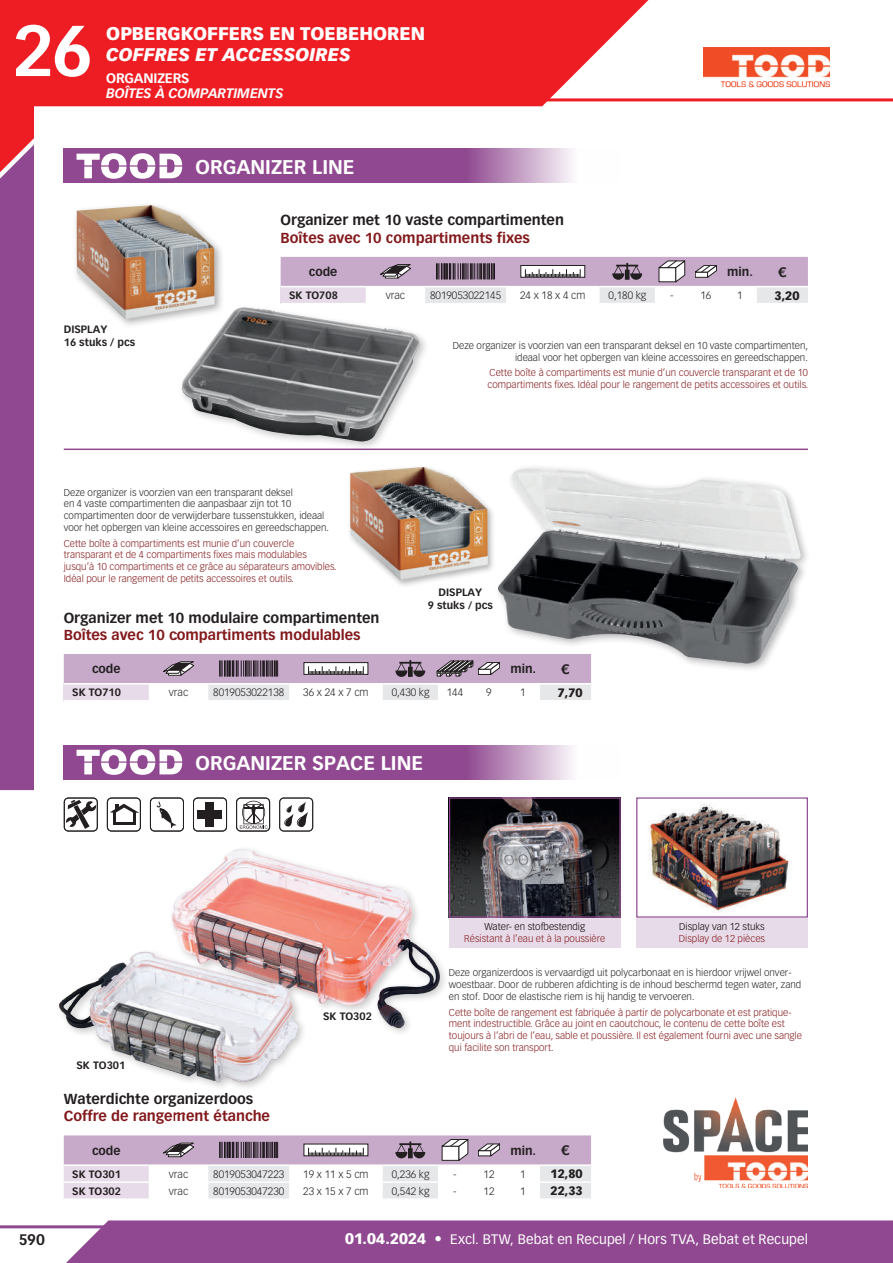
<style>
.page{position:relative;width:893px;height:1263px;background:#fff}
.page>*{position:absolute;margin:0;border:0;box-sizing:border-box;transform-origin:0 0}
.t1{font:700 70.5px "Vectora LT Std";color:#fff}
.t2{font:700 19.5px "Vectora LT Std";color:#fff}
.t3{font:900 18px "Vectora LT Std";color:#fff}
.t4{font:italic 900 18px "Vectora LT Std";color:#fff}
.t5{font:700 15px "Vectora LT Std";color:#231f20}
.t6{font:700 14.25px "Vectora LT Std";color:#231f20}
.t7{font:700 14.25px "Vectora LT Std";color:#83191c}
.t8{font:13.5px "Vectora LT Std";letter-spacing:.005em;color:#fff}
.t9{font:italic 700 13.5px "Vectora LT Std";letter-spacing:-.015em;color:#fff}
.t10{font:700 13.5px "Vectora LT Std";letter-spacing:-.015em;color:#fff}
.t11{font:700 13.5px "Vectora LT Std";color:#231f20}
.t12{font:700 12px "Vectora LT Std";color:#231f20}
.t13{font:900 12px "Vectora LT Std";color:#231f20}
.t14{font:300 10.5px "Vectora LT Std";color:#231f20}
.t15{font:700 10.5px/12.6px "Vectora LT Std";color:#231f20;text-align:center}
.t16{font:300 9.75px/11.7px "Vectora LT Std";color:#83191c}
.t17{font:300 9.75px/11.7px "Vectora LT Std";color:#231f20}
.t18{font:300 9.75px "Vectora LT Std";color:#080302}
.t19{font:7.35px "Arial";letter-spacing:.025em;color:#231f20}
.s1{font-weight:900;font-size:15px}
.s2{font-size:15px}
</style>
<div class="page">
<svg style="left:0;top:0;width:670px;height:106px;background:#ef353b"></svg>
<svg style="left:45px;top:1220px;width:848px;height:43px;background:#965496"></svg>
<svg style="left:0;top:32px;width:34px;height:758px;background:#9f437f"></svg>
<hr style="left:0;top:98px;width:893px;height:3px;background:#ee1d23">
<hr style="left:0;top:1225px;width:893px;height:3px;background:#904990">
<img style="left:703px;top:48px;width:126px;height:40px">
<svg style="left:64px;top:797px;width:34px;height:34px"></svg>
<svg style="left:107px;top:797px;width:34px;height:34px"></svg>
<hr style="left:113px;top:822px;width:21px;height:3px;background:#231f20">
<svg style="left:150px;top:797px;width:34px;height:34px"></svg>
<svg style="left:193px;top:797px;width:34px;height:34px"></svg>
<div style="left:205px;top:803px;width:9px;height:24px;background:#231f20"></div>
<div style="left:198px;top:810px;width:24px;height:9px;background:#231f20"></div>
<svg style="left:236px;top:797px;width:34px;height:34px"></svg>
<svg style="left:279px;top:797px;width:34px;height:34px"></svg>
<svg style="left:64px;top:149px;width:508px;height:34px;background:#9c5e9c"></svg>
<svg style="left:77px;top:153px;width:105px;height:26px"></svg>
<svg style="left:64px;top:745px;width:508px;height:34px;background:#9c5e9c"></svg>
<svg style="left:77px;top:749px;width:105px;height:26px"></svg>
<hr style="left:64px;top:449px;width:744px;height:1px;background:#904990">
<div style="left:449px;top:918px;width:172px;height:29px;background:#e8dbe9"></div>
<img style="left:451px;top:799px;width:168px;height:117px">
<div style="left:449px;top:797px;width:172px;height:121px;border:1px solid #904990"></div>
<div style="left:636px;top:918px;width:172px;height:29px;background:#e8dbe9"></div>
<img style="left:648px;top:803px;width:144px;height:110px">
<div style="left:636px;top:797px;width:172px;height:121px;border:1px solid #904990"></div>
<div style="left:178px;top:303px;width:252px;height:148px;background:#231f20;opacity:.25"></div>
<img style="left:182px;top:307px;width:238px;height:136px">
<div style="left:73px;top:201px;width:151px;height:128px;background:#231f20;opacity:.35"></div>
<img style="left:77px;top:205px;width:137px;height:114px">
<img style="left:349px;top:466px;width:127px;height:120px">
<img style="left:476px;top:448px;width:332px;height:221px">
<img style="left:663px;top:1098px;width:145px;height:90px">
<img style="left:171px;top:849px;width:274px;height:184px">
<img style="left:59px;top:945px;width:246px;height:143px">
<svg style="left:64px;top:1135px;width:527px;height:64px"></svg>
<svg style="left:64px;top:654px;width:527px;height:46px"></svg>
<svg style="left:281px;top:257px;width:527px;height:47px"></svg>
<h1 class="t1" style="left:13px;top:8px;width:82px">26</h1>
<h3 class="t3" style="left:106px;top:22px;width:320px">OPBERGKOFFERS EN TOEBEHOREN</h3>
<h3 class="t4" style="left:106px;top:43px;width:246px">COFFRES ET ACCESSOIRES</h3>
<h3 class="t10" style="left:106px;top:70px;width:85px">ORGANIZERS</h3>
<h3 class="t9" style="left:106px;top:85px;width:179px">BOÎTES À COMPARTIMENTS</h3>
<h2 class="t2" style="left:196px;top:155px;width:160px">ORGANIZER LINE</h2>
<h3 class="t6" style="left:281px;top:212px;width:285px">Organizer met 10 vaste compartimenten</h3>
<h3 class="t7" style="left:281px;top:229px;width:251px">Boîtes avec 10 compartiments fixes</h3>
<p class="t12" style="left:309px;top:264px;width:30px">code</p>
<p class="t12" style="left:727px;top:264px;width:27px">min.</p>
<h3 class="t11" style="left:778px;top:264px;width:9px">€</h3>
<p class="t15" style="left:64px;top:323px;width:73px;text-align:left">DISPLAY<br>16 stuks / pcs</p>
<p class="t15" style="left:289px;top:289px;width:50px">SK TO708</p>
<p class="t14" style="left:386px;top:289px;width:21px">vrac</p>
<p class="t14" style="left:430px;top:289px;width:72px">8019053022145</p>
<p class="t14" style="left:520px;top:289px;width:67px">24 x 18 x 4 cm</p>
<p class="t14" style="left:608px;top:289px;width:39px">0,180 kg</p>
<p class="t14" style="left:670px;top:289px;width:5px">-</p>
<p class="t14" style="left:700px;top:289px;width:12px">16</p>
<p class="t14" style="left:737px;top:289px;width:7px">1</p>
<p class="t13" style="left:775px;top:288px;width:26px">3,20</p>
<p class="t19" style="left:432px;top:290px;width:62px">5 420000 000001</p>
<p class="t17" style="left:453px;top:340px;width:357px;text-align:right">Deze organizer is voorzien van een transparant deksel en 10 vaste compartimenten, ideaal voor het opbergen van kleine accessoires en gereedschappen.</p>
<p class="t16" style="left:488px;top:367px;width:322px">Cette boîte à compartiments est munie d’un couvercle transparant et de 10 compartiments fixes. Idéal pour le rangement de petits accessoires et outils.</p>
<p class="t17" style="left:64px;top:486px;width:267px">Deze organizer is voorzien van een transparant deksel<br>en 4 vaste compartimenten die aanpasbaar zijn tot 10 compartimenten door de verwijderbare tussenstukken, ideaal voor het opbergen van kleine accessoires en gereedschappen.</p>
<p class="t16" style="left:64px;top:537px;width:274px">Cette boîte à compartiments est munie d’un couvercle transparant et de 4 compartiments fixes mais modulables jusqu’à 10 compartiments et ce grâce au séparateurs amovibles.<br>Idéal pour le rangement de petits accessoires et outils.</p>
<h3 class="t6" style="left:64px;top:609px;width:317px">Organizer met 10 modulaire compartimenten</h3>
<h3 class="t7" style="left:64px;top:626px;width:298px">Boîtes avec 10 compartiments modulables</h3>
<p class="t12" style="left:92px;top:662px;width:30px">code</p>
<p class="t15" style="left:428px;top:586px;width:67px">DISPLAY<br>9 stuks / pcs</p>
<p class="t12" style="left:510px;top:662px;width:27px">min.</p>
<h3 class="t11" style="left:562px;top:661px;width:9px">€</h3>
<p class="t15" style="left:72px;top:686px;width:50px">SK TO710</p>
<p class="t14" style="left:169px;top:686px;width:21px">vrac</p>
<p class="t14" style="left:213px;top:686px;width:72px">8019053022138</p>
<p class="t14" style="left:303px;top:686px;width:67px">36 x 24 x 7 cm</p>
<p class="t14" style="left:392px;top:686px;width:39px">0,430 kg</p>
<p class="t14" style="left:447px;top:686px;width:18px">144</p>
<p class="t14" style="left:486px;top:686px;width:7px">9</p>
<p class="t14" style="left:520px;top:686px;width:7px">1</p>
<p class="t13" style="left:558px;top:685px;width:26px">7,70</p>
<p class="t19" style="left:215px;top:687px;width:62px">5 420000 000001</p>
<h2 class="t2" style="left:196px;top:751px;width:229px">ORGANIZER SPACE LINE</h2>
<p class="t15" style="left:77px;top:1059px;width:50px">SK TO301</p>
<h3 class="t6" style="left:64px;top:1090px;width:191px">Waterdichte organizerdoos</h3>
<h3 class="t7" style="left:64px;top:1107px;width:208px">Coffre de rangement étanche</h3>
<p class="t12" style="left:92px;top:1143px;width:30px">code</p>
<p class="t15" style="left:323px;top:1010px;width:50px">SK TO302</p>
<p class="t18" style="left:484px;top:921px;width:102px">Water- en stofbestendig</p>
<p class="t16" style="left:464px;top:933px;width:143px">Résistant à l’eau et à la poussière</p>
<p class="t18" style="left:679px;top:921px;width:87px">Display van 12 stuks</p>
<p class="t16" style="left:679px;top:933px;width:88px">Display de 12 pièces</p>
<p class="t17" style="left:449px;top:967px;width:354px">Deze organizerdoos is vervaardigd uit polycarbonaat en is hierdoor vrijwel onver&shy;woestbaar. Door de rubberen afdichting is de inhoud beschermd tegen water, zand en stof. Door de elastische riem is hij handig te vervoeren.</p>
<p class="t16" style="left:449px;top:1006px;width:355px">Cette boîte de rangement est fabriquée à partir de polycarbonate et est pratique&shy;ment indestructible. Grâce au joint en caoutchouc, le contenu de cette boîte est toujours à l’abri de l’eau, sable et poussière. Il est également fourni avec une sangle qui facilite son transport.</p>
<p class="t12" style="left:510px;top:1143px;width:27px">min.</p>
<h3 class="t11" style="left:562px;top:1142px;width:9px">€</h3>
<p class="t15" style="left:72px;top:1168px;width:50px">SK TO301</p>
<p class="t14" style="left:169px;top:1168px;width:21px">vrac</p>
<p class="t14" style="left:213px;top:1168px;width:72px">8019053047223</p>
<p class="t14" style="left:303px;top:1168px;width:67px">19 x 11 x 5 cm</p>
<p class="t14" style="left:392px;top:1168px;width:39px">0,236 kg</p>
<p class="t14" style="left:453px;top:1168px;width:5px">-</p>
<p class="t14" style="left:484px;top:1168px;width:12px">12</p>
<p class="t14" style="left:520px;top:1168px;width:7px">1</p>
<p class="t13" style="left:551px;top:1166px;width:33px">12,80</p>
<p class="t15" style="left:72px;top:1185px;width:50px">SK TO302</p>
<p class="t14" style="left:169px;top:1185px;width:21px">vrac</p>
<p class="t14" style="left:213px;top:1185px;width:72px">8019053047230</p>
<p class="t14" style="left:303px;top:1185px;width:67px">23 x 15 x 7 cm</p>
<p class="t14" style="left:392px;top:1185px;width:39px">0,542 kg</p>
<p class="t14" style="left:453px;top:1185px;width:5px">-</p>
<p class="t14" style="left:484px;top:1185px;width:12px">12</p>
<p class="t14" style="left:520px;top:1185px;width:7px">1</p>
<p class="t13" style="left:551px;top:1183px;width:33px">22,33</p>
<p class="t19" style="left:215px;top:1168px;width:62px">5 420000 000001</p>
<h3 class="t5" style="left:19px;top:1230px;width:28px">590</h3>
<h3 class="t8" style="left:345px;top:1231px;width:464px"><span class="s1">01.04.2024</span> <span class="s2">•</span> Excl. BTW, Bebat en Recupel / Hors TVA, Bebat et Recupel</h3>
</div>
